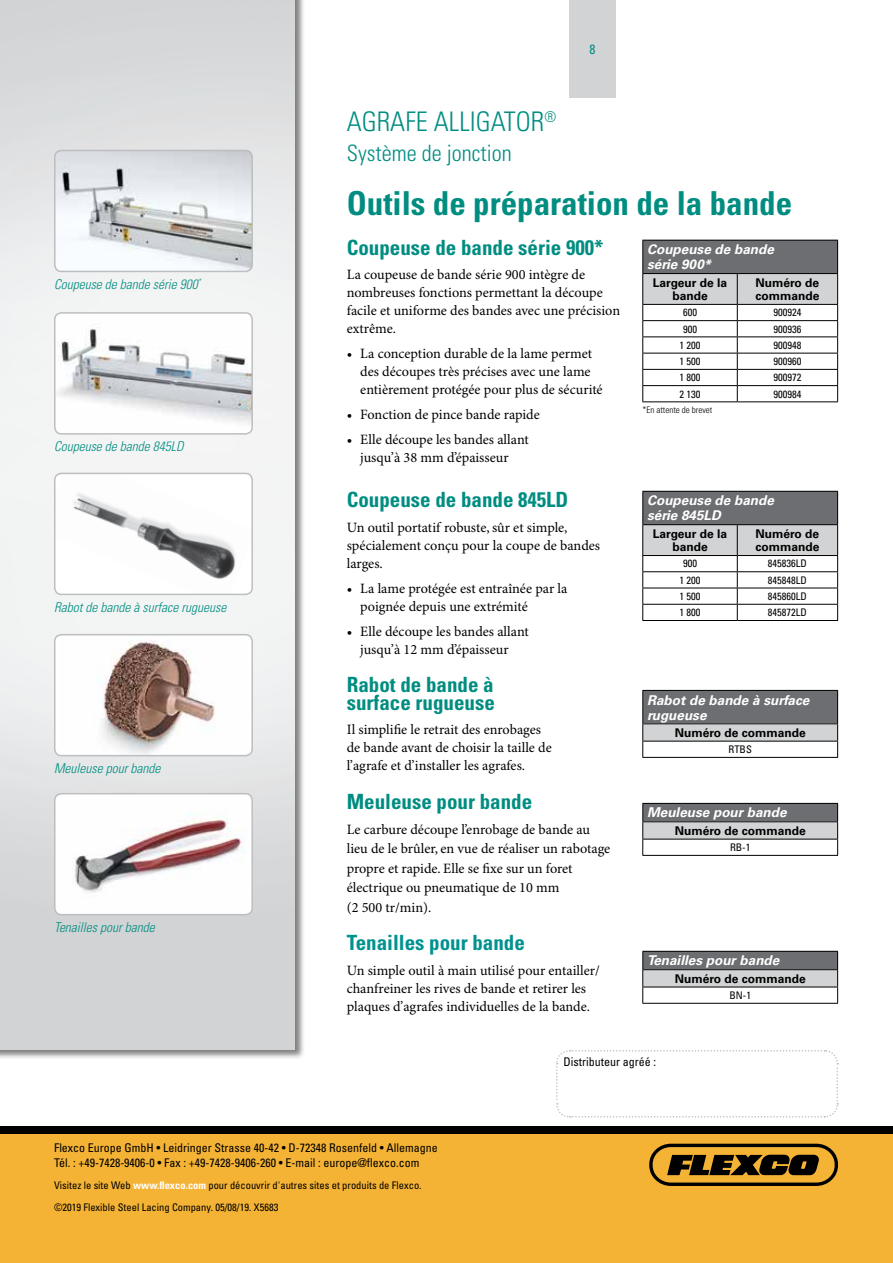
<style>
.page{position:relative;width:893px;height:1263px;background:#fff}
.page>*{position:absolute;margin:0;border:0;box-sizing:border-box;transform-origin:0 0}
.t1{font:700 condensed 33px "Univers LT Std";color:#008d81}
.t2{font:300 condensed 27px "Univers LT Std";color:#008d81}
.t3{font:300 condensed 22.5px "Univers LT Std";color:#008d81}
.t4{font:700 condensed 21px/18px "Univers LT Std";color:#008d81}
.t5{font:700 condensed 21px "Univers LT Std";color:#00928f}
.t6{font:14.25px/18px "Minion Pro";color:#000}
.t7{font:italic 700 13.5px/15px "Univers LT Std";color:#fff}
.t8{font:italic 300 condensed 13.5px "Univers LT Std";color:#008d81}
.t9{font:condensed 13.5px "Univers LT Std";color:#008d81}
.t10{font:condensed 12px/15px "Univers LT Std";color:#000}
.t11{font:700 12px/13.5px "Univers LT Std";color:#000;text-align:center}
.t12{font:condensed 10.5px/21.8px "Univers LT Std";color:#000}
.t13{font:300 condensed 9px "Univers LT Std";color:#000}
.s1{font-weight:700;color:#fff}
</style>
<div class="page">
<div style="left:0;top:1134px;width:893px;height:129px;background:#f5b335"></div>
<div style="left:0;top:1127px;width:893px;height:7px;background:#000"></div>
<svg style="left:649px;top:1144px;width:189px;height:42px"></svg>
<div style="left:569px;top:0;width:47px;height:98px;background:#d1d3d4"></div>
<div style="left:0;top:0;width:305px;height:1060px;background:#000;opacity:.5"></div>
<img style="left:0;top:0;width:295px;height:1049px">
<svg style="left:556px;top:1050px;width:283px;height:68px"></svg>
<img style="left:55px;top:150px;width:197px;height:121px">
<div style="left:54px;top:150px;width:199px;height:122px;border:2px solid #bcbec0;border-radius:7px"></div>
<img style="left:55px;top:315px;width:197px;height:119px">
<div style="left:54px;top:312px;width:199px;height:123px;border:2px solid #bcbec0;border-radius:7px"></div>
<div style="left:55px;top:635px;width:197px;height:121px;background:#fff;border-radius:7px"></div>
<img style="left:102px;top:640px;width:113px;height:113px">
<div style="left:54px;top:634px;width:199px;height:122px;border:2px solid #bcbec0;border-radius:7px"></div>
<img style="left:55px;top:794px;width:197px;height:121px">
<div style="left:54px;top:793px;width:199px;height:122px;border:2px solid #bcbec0;border-radius:7px"></div>
<img style="left:55px;top:473px;width:197px;height:121px">
<div style="left:54px;top:473px;width:199px;height:122px;border:2px solid #bcbec0;border-radius:7px"></div>
<div style="left:643px;top:240px;width:195px;height:34px;background:#6d6e71"></div>
<hr style="left:837px;top:240px;width:1px;height:33px;background:#000">
<hr style="left:642px;top:240px;width:95px;height:1px;background:#000">
<hr style="left:642px;top:240px;width:1px;height:33px;background:#000">
<hr style="left:737px;top:240px;width:101px;height:1px;background:#000">
<hr style="left:737px;top:273px;width:101px;height:1px;background:#000">
<hr style="left:737px;top:401px;width:101px;height:1px;background:#000">
<hr style="left:642px;top:273px;width:95px;height:1px;background:#000">
<svg style="left:642px;top:274px;width:196px;height:127px"></svg>
<hr style="left:642px;top:401px;width:95px;height:1px;background:#000">
<div style="left:643px;top:491px;width:195px;height:34px;background:#6d6e71"></div>
<hr style="left:837px;top:492px;width:1px;height:32px;background:#000">
<hr style="left:737px;top:620px;width:101px;height:1px;background:#000">
<hr style="left:642px;top:491px;width:95px;height:1px;background:#000">
<hr style="left:642px;top:492px;width:1px;height:32px;background:#000">
<hr style="left:737px;top:491px;width:101px;height:1px;background:#000">
<hr style="left:737px;top:524px;width:101px;height:1px;background:#000">
<hr style="left:642px;top:524px;width:95px;height:1px;background:#000">
<svg style="left:642px;top:525px;width:196px;height:95px"></svg>
<hr style="left:642px;top:620px;width:95px;height:1px;background:#000">
<div style="left:643px;top:690px;width:195px;height:34px;background:#6d6e71"></div>
<div style="left:643px;top:724px;width:195px;height:17px;background:#d1d3d4"></div>
<hr style="left:837px;top:691px;width:1px;height:32px;background:#000">
<hr style="left:642px;top:690px;width:196px;height:1px;background:#000">
<hr style="left:642px;top:691px;width:1px;height:32px;background:#000">
<hr style="left:642px;top:723px;width:196px;height:1px;background:#000">
<hr style="left:642px;top:741px;width:196px;height:1px;background:#000">
<svg style="left:642px;top:724px;width:1px;height:33px"></svg>
<svg style="left:837px;top:724px;width:1px;height:33px"></svg>
<hr style="left:642px;top:757px;width:196px;height:1px;background:#000">
<div style="left:643px;top:803px;width:195px;height:19px;background:#6d6e71"></div>
<div style="left:643px;top:822px;width:195px;height:17px;background:#d1d3d4"></div>
<hr style="left:642px;top:803px;width:196px;height:1px;background:#000">
<hr style="left:642px;top:821px;width:196px;height:1px;background:#000">
<hr style="left:642px;top:839px;width:196px;height:1px;background:#000">
<svg style="left:642px;top:804px;width:1px;height:51px"></svg>
<svg style="left:837px;top:804px;width:1px;height:51px"></svg>
<hr style="left:642px;top:855px;width:196px;height:1px;background:#000">
<div style="left:643px;top:951px;width:195px;height:19px;background:#6d6e71"></div>
<div style="left:643px;top:970px;width:195px;height:17px;background:#d1d3d4"></div>
<hr style="left:642px;top:951px;width:196px;height:1px;background:#000">
<hr style="left:642px;top:969px;width:196px;height:1px;background:#000">
<hr style="left:642px;top:987px;width:196px;height:1px;background:#000">
<svg style="left:642px;top:952px;width:1px;height:51px"></svg>
<svg style="left:837px;top:952px;width:1px;height:51px"></svg>
<hr style="left:642px;top:1003px;width:196px;height:1px;background:#000">
<h2 class="t2" style="left:347px;top:105px;width:211px">AGRAFE ALLIGATOR<sup>®</sup></h2>
<h3 class="t3" style="left:347px;top:139px;width:166px">Système de jonction</h3>
<p class="t9" style="left:590px;top:41px;width:7px">8</p>
<p class="t8" style="left:54px;top:276px;width:149px">Coupeuse de bande série 900<sup>*</sup></p>
<p class="t8" style="left:54px;top:438px;width:131px">Coupeuse de bande 845LD</p>
<p class="t8" style="left:54px;top:599px;width:174px">Rabot de bande à surface rugueuse</p>
<p class="t8" style="left:54px;top:760px;width:108px">Meuleuse pour bande</p>
<p class="t8" style="left:54px;top:919px;width:102px">Tenailles pour bande</p>
<h1 class="t1" style="left:347px;top:183px;width:447px">Outils de préparation de la bande</h1>
<h3 class="t4" style="left:347px;top:238px;width:258px">Coupeuse de bande série 900*</h3>
<p class="t6" style="left:347px;top:266px;width:275px">La coupeuse de bande série 900 intègre de nombreuses fonctions permettant la découpe facile et uniforme des bandes avec une précision extrême.</p>
<p class="t6" style="left:360px;top:345px;width:244px;text-indent:-13px">• La conception durable de la lame permet des découpes très précises avec une lame entièrement protégée pour plus de sécurité</p>
<p class="t6" style="left:347px;top:406px;width:194px">• Fonction de pince bande rapide</p>
<p class="t6" style="left:347px;top:431px;width:184px;text-align:center">• Elle découpe les bandes allant jusqu’à 38 mm d’épaisseur</p>
<h3 class="t4" style="left:347px;top:491px;width:223px">Coupeuse de bande 845LD</h3>
<p class="t6" style="left:347px;top:519px;width:255px">Un outil portatif robuste, sûr et simple, spécialement conçu pour la coupe de bandes larges.</p>
<p class="t6" style="left:360px;top:580px;width:209px;text-indent:-13px">• La lame protégée est entraînée par la poignée depuis une extrémité</p>
<p class="t6" style="left:347px;top:623px;width:184px;text-align:center">• Elle découpe les bandes allant jusqu’à 12 mm d’épaisseur</p>
<h3 class="t4" style="left:347px;top:675px;width:150px">Rabot de bande à surface rugueuse</h3>
<p class="t6" style="left:347px;top:721px;width:206px">Il simplifie le retrait des enrobages de bande avant de choisir la taille de l’agrafe et d’installer les agrafes.</p>
<h3 class="t4" style="left:347px;top:792px;width:187px">Meuleuse pour bande</h3>
<p class="t6" style="left:347px;top:820px;width:265px;line-height:19.5px">Le carbure découpe l’enrobage de bande au lieu de le brûler, en vue de réaliser un rabotage propre et rapide. Elle se fixe sur un foret électrique ou pneumatique de 10 mm<br>(2 500 tr/min).</p>
<h3 class="t5" style="left:347px;top:929px;width:180px">Tenailles pour bande</h3>
<p class="t6" style="left:347px;top:962px;width:255px">Un simple outil à main utilisé pour entailler/ chanfreiner les rives de bande et retirer les plaques d’agrafes individuelles de la bande.</p>
<p class="t7" style="left:647px;top:242px;width:128px">Coupeuse de bande série 900*</p>
<p class="t11" style="left:653px;top:276px;width:76px">Largeur de la bande</p>
<p class="t11" style="left:755px;top:276px;width:65px;text-align:left">Numéro de commande</p>
<p class="t12" style="left:683px;top:302px;width:15px">600</p>
<p class="t12" style="left:773px;top:302px;width:29px">900924</p>
<p class="t12" style="left:683px;top:318px;width:15px">900</p>
<p class="t12" style="left:773px;top:318px;width:29px">900936</p>
<p class="t12" style="left:679px;top:334px;width:22px">1 200</p>
<p class="t12" style="left:773px;top:334px;width:29px">900948</p>
<p class="t12" style="left:679px;top:350px;width:22px">1 500</p>
<p class="t12" style="left:773px;top:350px;width:29px">900960</p>
<p class="t12" style="left:679px;top:366px;width:22px">1 800</p>
<p class="t12" style="left:773px;top:366px;width:29px">900972</p>
<p class="t12" style="left:679px;top:383px;width:22px">2 130</p>
<p class="t12" style="left:773px;top:383px;width:29px">900984</p>
<p class="t13" style="left:642px;top:405px;width:71px">*En attente de brevet</p>
<p class="t7" style="left:647px;top:493px;width:128px">Coupeuse de bande série 845LD</p>
<p class="t11" style="left:653px;top:527px;width:76px">Largeur de la bande</p>
<p class="t11" style="left:755px;top:527px;width:65px;text-align:left">Numéro de commande</p>
<p class="t12" style="left:683px;top:553px;width:15px">900</p>
<p class="t12" style="left:768px;top:553px;width:41px">845836LD</p>
<p class="t12" style="left:679px;top:569px;width:22px">1 200</p>
<p class="t12" style="left:768px;top:569px;width:41px">845848LD</p>
<p class="t12" style="left:679px;top:585px;width:22px">1 500</p>
<p class="t12" style="left:768px;top:585px;width:41px">845860LD</p>
<p class="t12" style="left:679px;top:601px;width:22px">1 800</p>
<p class="t12" style="left:768px;top:601px;width:41px">845872LD</p>
<p class="t7" style="left:647px;top:692px;width:164px">Rabot de bande à surface rugueuse</p>
<p class="t11" style="left:675px;top:726px;width:133px">Numéro de commande</p>
<p class="t12" style="left:728px;top:738px;width:25px">RTBS</p>
<p class="t7" style="left:647px;top:805px;width:141px">Meuleuse pour bande</p>
<p class="t11" style="left:675px;top:824px;width:133px">Numéro de commande</p>
<p class="t12" style="left:730px;top:836px;width:22px">RB-1</p>
<p class="t7" style="left:647px;top:953px;width:134px">Tenailles pour bande</p>
<p class="t11" style="left:675px;top:972px;width:133px">Numéro de commande</p>
<p class="t12" style="left:729px;top:984px;width:23px">BN-1</p>
<p class="t10" style="left:563px;top:1054px;width:94px">Distributeur agréé :</p>
<p class="t10" style="left:54px;top:1140px;width:385px">Flexco Europe GmbH • Leidringer Strasse 40-42 • D-72348 Rosenfeld • Allemagne<br>Tél. : +49-7428-9406-0 • Fax : +49-7428-9406-260 • E-mail : europe@flexco.com</p>
<p class="t12" style="left:54px;top:1174px;width:369px">Visitez le site Web <span class="s1">www.flexco.com</span> pour découvrir d'autres sites et produits de Flexco. ©2019 Flexible Steel Lacing Company. 05/08/19. X5683</p>
</div>
